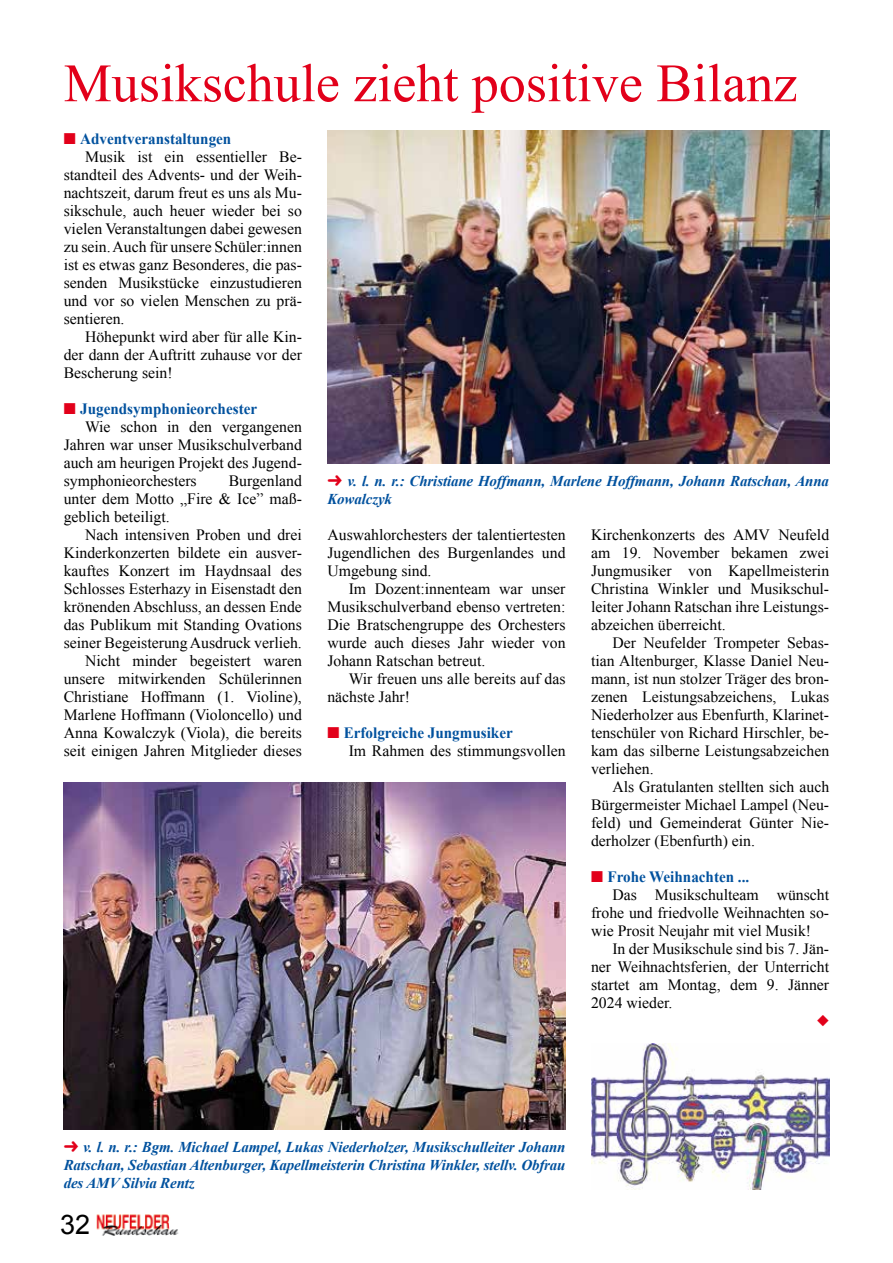
<style>
.page{position:relative;width:893px;height:1263px;background:#fff}
.page>*{position:absolute;margin:0;border:0;box-sizing:border-box;transform-origin:0 0}
.t1{font:54px "Times New Roman";color:#e2001a}
.t2{font:27px "Arial";color:#000}
.t3{font:15.75px/18px "Times New Roman";color:#000;text-align:justify}
.t4{font:700 15.75px "Times New Roman";color:#00519e;scale:.96 1}
.t5{font:italic 700 15px/18px "Times New Roman";letter-spacing:-.01em;color:#00519e;text-align:justify}
.s1{color:#e2001a}
.s2{font-weight:700;color:#00519e}
</style>
<div class="page">
<img style="left:591px;top:1043px;width:238px;height:146px">
<img style="left:96px;top:1214px;width:83px;height:21px">
<img style="left:64px;top:782px;width:502px;height:347px">
<img style="left:327px;top:130px;width:502px;height:333px">
<h1 class="t1" style="left:64px;top:52px;width:735px">Musikschule zieht positive Bilanz</h1>
<p class="t4" style="left:64px;top:128px;width:176px"><span class="s1">■</span> Adventveranstaltungen</p>
<p class="t3" style="left:85px;top:148px;width:218px">Musik ist ein essentieller Be-</p>
<p class="t3" style="left:64px;top:166px;width:240px">standteil des Advents- und der Weih-</p>
<p class="t3" style="left:64px;top:184px;width:240px">nachtszeit, darum freut es uns als Mu-</p>
<p class="t3" style="left:64px;top:202px;width:240px">sikschule, auch heuer wieder bei so</p>
<p class="t3" style="left:64px;top:220px;width:240px">vielen Veranstaltungen dabei gewesen</p>
<p class="t3" style="left:64px;top:238px;width:240px">zu sein. Auch für unsere Schüler:innen</p>
<p class="t3" style="left:64px;top:256px;width:240px">ist es etwas ganz Besonderes, die pas-</p>
<p class="t3" style="left:64px;top:274px;width:240px">senden Musikstücke einzustudieren</p>
<p class="t3" style="left:64px;top:292px;width:240px">und vor so vielen Menschen zu prä-</p>
<p class="t3" style="left:64px;top:310px;width:62px">sentieren.</p>
<p class="t3" style="left:85px;top:328px;width:218px">Höhepunkt wird aber für alle Kin-</p>
<p class="t3" style="left:64px;top:346px;width:240px">der dann der Auftritt zuhause vor der</p>
<p class="t3" style="left:64px;top:364px;width:110px">Bescherung sein!</p>
<p class="t4" style="left:64px;top:398px;width:203px"><span class="s1">■</span> Jugendsymphonieorchester</p>
<p class="t3" style="left:85px;top:418px;width:218px">Wie schon in den vergangenen</p>
<p class="t3" style="left:64px;top:436px;width:240px">Jahren war unser Musikschulverband</p>
<p class="t3" style="left:64px;top:454px;width:240px">auch am heurigen Projekt des Jugend-</p>
<p class="t3" style="left:64px;top:472px;width:134px">symphonieorchesters</p>
<p class="t3" style="left:64px;top:472px;width:240px;text-indent:165px">Burgenland unter dem Motto „Fire &amp; Ice” maß&shy;geblich beteiligt.</p>
<p class="t3" style="left:64px;top:526px;width:240px;text-align:right">Nach intensiven Proben und drei Kinderkonzerten bildete ein ausver&shy;kauftes Konzert im Haydnsaal des Schlosses Esterhazy in Eisenstadt den krönenden Abschluss, an dessen Ende das Publikum mit Standing Ovations seiner Begeisterung Ausdruck verlieh.<br>Nicht minder begeistert waren unsere mitwirkenden Schülerinnen Christiane Hoffmann (1. Violine), Marlene Hoffmann (Violoncello) und Anna Kowalczyk (Viola), die bereits seit einigen Jahren Mitglieder dieses</p>
<p class="t3" style="left:327px;top:526px;width:240px">Auswahlorchesters der talentiertesten Jugendlichen des Burgenlandes und Umgebung sind.</p>
<p class="t5" style="left:327px;top:472px;width:503px;text-indent:20px">v. l. n. r.: Christiane Hoffmann, Marlene Hoffmann, Johann Ratschan, Anna<br>Kowalczyk</p>
<p class="t3" style="left:591px;top:526px;width:240px">Kirchenkonzerts des AMV Neufeld am 19. November bekamen zwei Jungmusiker von Kapellmeisterin Christina Winkler und Musikschul&shy;leiter Johann Ratschan ihre Leistungs&shy;abzeichen überreicht.</p>
<p class="t3" style="left:591px;top:634px;width:240px;text-indent:21px">Der Neufelder Trompeter Sebas&shy;tian Altenburger, Klasse Daniel Neu&shy;mann, ist nun stolzer Träger des bron&shy;zenen Leistungsabzeichens, Lukas Niederholzer aus Ebenfurth, Klarinet&shy;tenschüler von Richard Hirschler, be&shy;kam das silberne Leistungsabzeichen verliehen.</p>
<p class="t3" style="left:591px;top:778px;width:240px;text-indent:21px">Als Gratulanten stellten sich auch Bürgermeister Michael Lampel (Neu&shy;feld) und Gemeinderat Günter Nie&shy;derholzer (Ebenfurth) ein.</p>
<p class="t4" style="left:591px;top:866px;width:166px"><span class="s1">■</span> Frohe Weihnachten ...</p>
<p class="t3" style="left:612px;top:886px;width:218px">Das Musikschulteam wünscht</p>
<p class="t3" style="left:591px;top:904px;width:240px">frohe und friedvolle Weihnachten so-</p>
<p class="t3" style="left:591px;top:922px;width:222px">wie Prosit Neujahr mit viel Musik!</p>
<p class="t3" style="left:612px;top:940px;width:218px">In der Musikschule sind bis 7. Jän-</p>
<p class="t3" style="left:591px;top:958px;width:240px">ner Weihnachtsferien, der Unterricht</p>
<p class="t3" style="left:591px;top:976px;width:240px">startet am Montag, dem 9. Jänner</p>
<p class="t3" style="left:591px;top:994px;width:83px">2024 wieder.</p>
<p class="t3" style="left:327px;top:580px;width:240px;text-indent:21px">Im Dozent:innenteam war unser Musikschulverband ebenso vertreten:<br>Die Bratschengruppe des Orchesters wurde auch dieses Jahr wieder von Johann Ratschan betreut.</p>
<p class="t3" style="left:327px;top:670px;width:240px;text-indent:21px">Wir freuen uns alle bereits auf das nächste Jahr!</p>
<p class="t3" style="left:349px;top:724px;width:218px;text-indent:-21px"><span class="s1">■</span> <span class="s2">Erfolgreiche Jungmusiker<br></span>Im Rahmen des stimmungsvollen</p>
<p class="t5" style="left:64px;top:1138px;width:503px;text-indent:19px">v. l. n. r.: Bgm. Michael Lampel, Lukas Niederholzer, Musikschulleiter Johann Ratschan, Sebastian Altenburger, Kapellmeisterin Christina Winkler, stellv. Obfrau des AMV Silvia Rentz</p>
<h2 class="t2" style="left:60px;top:1206px;width:32px">32</h2>
</div>
